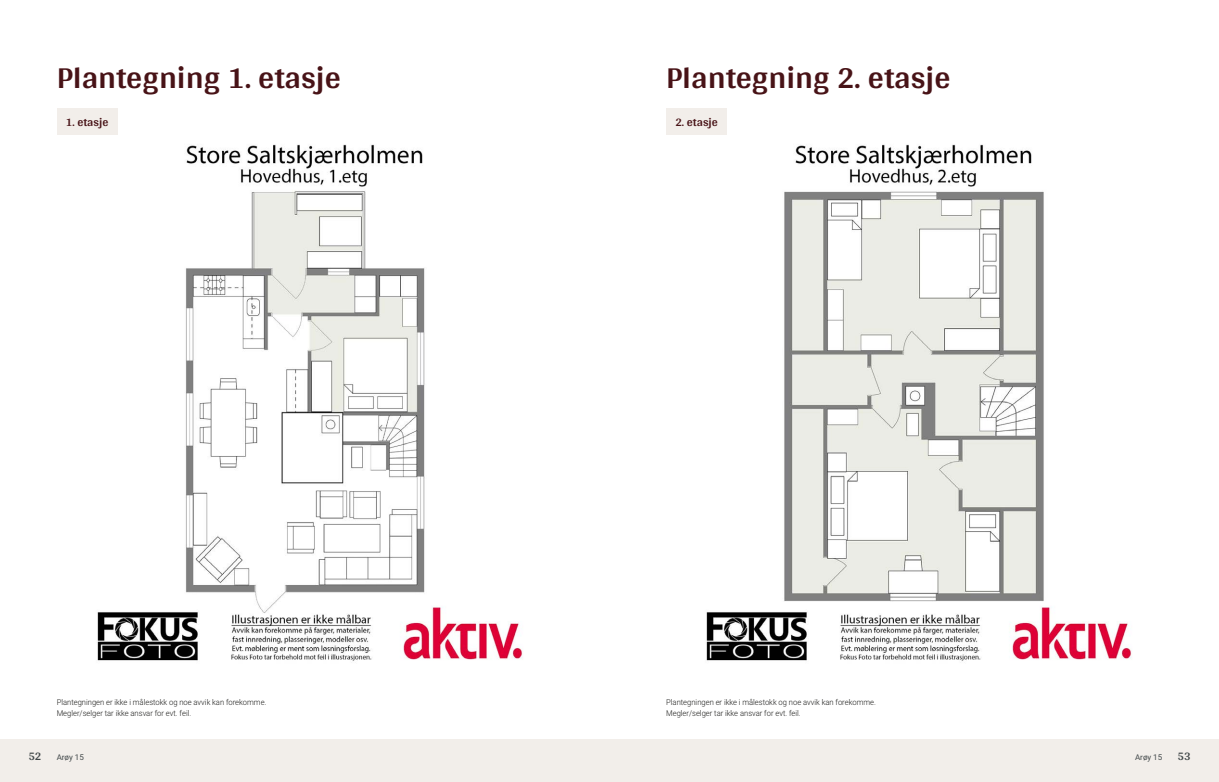
<style>
.page{position:relative;width:1219px;height:782px;background:#fff}
.page>*{position:absolute;margin:0;border:0;box-sizing:border-box;transform-origin:0 0}
.t1{font:700 32px "Arya";color:#481317}
.t2{font:700 12px "Arya";color:#481317}
.t3{font:700 12px "Arya";color:#414749}
.t4{font:300 8px/11px "Roboto";color:#1d1d1b;scale:.95 1}
.t5{font:8px "Roboto";color:#414749}
</style>
<div class="page">
<img style="left:97px;top:144px;width:426px;height:517px">
<div style="left:0;top:739px;width:612px;height:42px;background:#f2eeea"></div>
<div style="left:57px;top:108px;width:61px;height:27px;background:#f2eeea"></div>
<img style="left:706px;top:144px;width:426px;height:517px">
<div style="left:607px;top:739px;width:612px;height:42px;background:#f2eeea"></div>
<div style="left:666px;top:108px;width:61px;height:27px;background:#f2eeea"></div>
<h1 class="t1" style="left:57px;top:58px;width:286px">Plantegning 1. etasje</h1>
<h2 class="t2" style="left:66px;top:114px;width:44px">1. etasje</h2>
<h1 class="t1" style="left:666px;top:58px;width:286px">Plantegning 2. etasje</h1>
<h2 class="t2" style="left:675px;top:114px;width:44px">2. etasje</h2>
<p class="t4" style="left:57px;top:696px;width:222px">Plantegningen er ikke i målestokk og noe avvik kan forekomme.<br>Megler/ selger tar ikke ansvar for evt. feil.</p>
<p class="t4" style="left:666px;top:696px;width:222px">Plantegningen er ikke i målestokk og noe avvik kan forekomme.<br>Megler/ selger tar ikke ansvar for evt. feil.</p>
<h2 class="t3" style="left:28px;top:749px;width:15px">52</h2>
<p class="t5" style="left:57px;top:751px;width:29px">Arøy 15</p>
<p class="t5" style="left:1135px;top:751px;width:29px">Arøy 15</p>
<h2 class="t3" style="left:1177px;top:749px;width:15px">53</h2>
</div>
